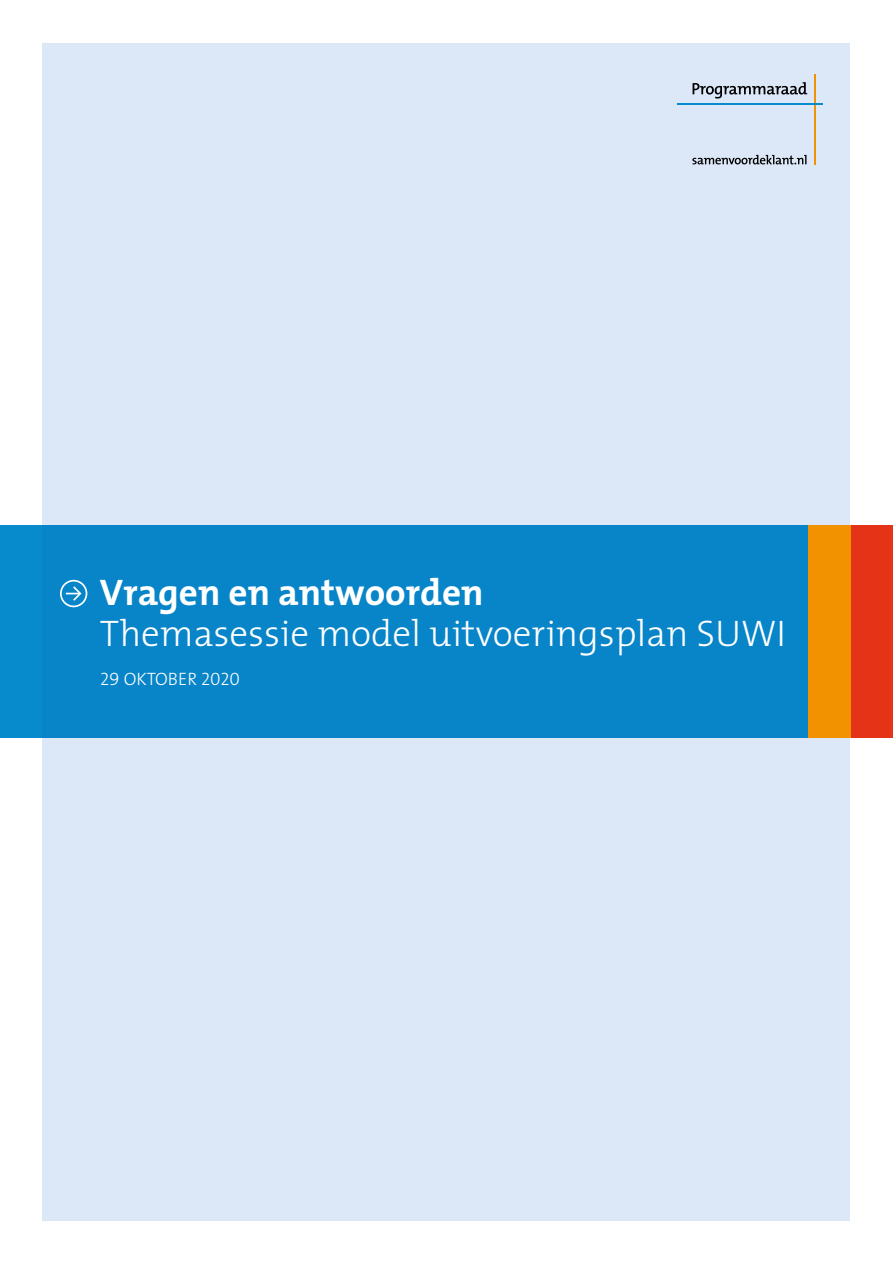
<style>
.page{position:relative;width:893px;height:1263px;background:#fff}
.page>*{position:absolute;margin:0;border:0;box-sizing:border-box;transform-origin:0 0}
.t1{font:300 37.2px "The Mix";color:#fff}
.t2{font:700 37.2px "The Mix";color:#fff}
.t3{font:300 18px "The Mix";color:#fff}
.s1{font-family:"The Mix Light Caps";font-weight:400}
</style>
<div class="page">
<div style="left:43px;top:43px;width:807px;height:1177px;background:#dce7f7"></div>
<hr style="left:814px;top:74px;width:2px;height:91px;background:#f39200">
<hr style="left:677px;top:103px;width:145px;height:2px;background:#088bcc">
<svg style="left:693px;top:82px;width:114px;height:17px"></svg>
<svg style="left:692px;top:155px;width:114px;height:9px"></svg>
<div style="left:0;top:525px;width:808px;height:213px;background:#088bcc"></div>
<div style="left:850px;top:525px;width:43px;height:213px;background:#e43317"></div>
<div style="left:808px;top:525px;width:42px;height:213px;background:#f39200"></div>
<svg style="left:60px;top:580px;width:27px;height:27px"></svg>
<p class="t2" style="left:100px;top:561px;width:385px">Vragen en antwoorden</p>
<p class="t1" style="left:100px;top:603px;width:688px">Themasessie model uitvoeringsplan SUWI</p>
<p class="t3" style="left:100px;top:664px;width:141px"><span class="s1">29</span> OKTOBER <span class="s1">2020</span></p>
</div>
